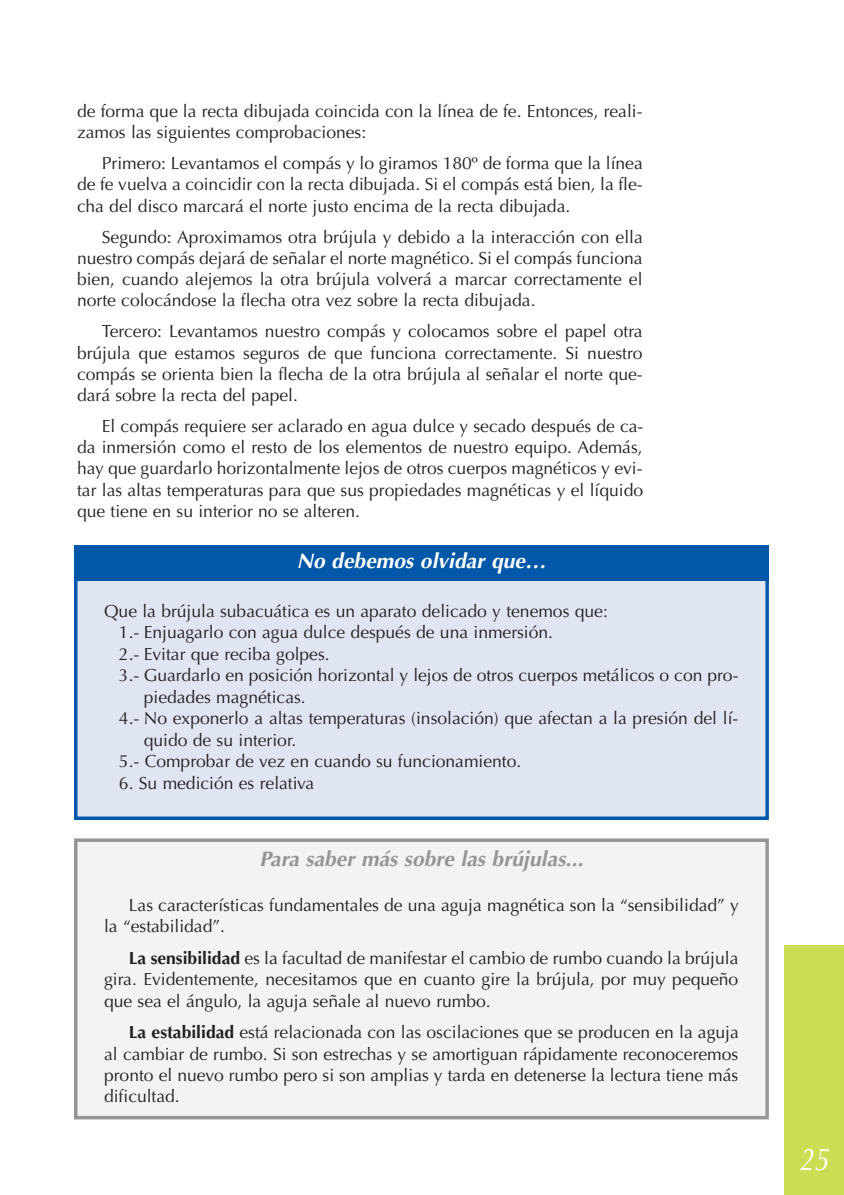
<style>
.page{position:relative;width:844px;height:1195px;background:#fff}
.page>*{position:absolute;margin:0;border:0;box-sizing:border-box;transform-origin:0 0}
.t1{font:italic 31.5px "Optima";color:#fff;scale:.83 1}
.t2{font:italic 700 21px "Optima";color:#939598}
.t3{font:italic 700 21px "Optima";color:#fff}
.t4{font:17.5px/21.2px "Optima";color:#231f20;text-align:justify}
.s1{font-weight:700}
</style>
<div class="page">
<div style="left:784px;top:945px;width:60px;height:249px;background:#cddd53"></div>
<div style="left:77px;top:548px;width:688px;height:268px;background:#e0e5f3"></div>
<div style="left:74px;top:545px;width:694px;height:275px;border:4px solid #0157a8"></div>
<div style="left:74px;top:545px;width:694px;height:35px;background:#0157a8"></div>
<div style="left:77px;top:841px;width:688px;height:274px;background:#f2f3f4"></div>
<div style="left:74px;top:838px;width:694px;height:281px;border:4px solid #939598"></div>
<p class="t4" style="left:77px;top:101px;width:567px">de forma que la recta dibujada coincida con la línea de fe. Entonces, reali&shy;zamos las siguientes comprobaciones:</p>
<p class="t4" style="left:77px;top:153px;width:567px;text-indent:25px">Primero: Levantamos el compás y lo giramos 180º de forma que la línea de fe vuelva a coincidir con la recta dibujada. Si el compás está bien, la fle&shy;cha del disco marcará el norte justo encima de la recta dibujada.</p>
<p class="t4" style="left:77px;top:226px;width:567px;text-indent:25px">Segundo: Aproximamos otra brújula y debido a la interacción con ella nuestro compás dejará de señalar el norte magnético. Si el compás funciona bien, cuando alejemos la otra brújula volverá a marcar correctamente el norte colocándose la flecha otra vez sobre la recta dibujada.</p>
<p class="t4" style="left:77px;top:321px;width:567px;text-indent:25px">Tercero: Levantamos nuestro compás y colocamos sobre el papel otra brújula que estamos seguros de que funciona correctamente. Si nuestro compás se orienta bien la flecha de la otra brújula al señalar el norte que&shy;dará sobre la recta del papel.</p>
<p class="t4" style="left:77px;top:416px;width:568px;text-indent:25px">El compás requiere ser aclarado en agua dulce y secado después de ca&shy;da inmersión como el resto de los elementos de nuestro equipo. Además, hay que guardarlo horizontalmente lejos de otros cuerpos magnéticos y evi&shy;tar las altas temperaturas para que sus propiedades magnéticas y el líquido que tiene en su interior no se alteren.</p>
<p class="t3" style="left:297px;top:548px;width:256px">No debemos olvidar que…</p>
<p class="t4" style="left:104px;top:600px;width:505px">Que la brújula subacuática es un aparato delicado y tenemos que:</p>
<p class="t4" style="left:119px;top:622px;width:435px">1.- Enjuagarlo con agua dulce después de una inmersión.</p>
<p class="t4" style="left:119px;top:643px;width:212px">2.- Evitar que reciba golpes.</p>
<p class="t4" style="left:119px;top:665px;width:621px">3.- Guardarlo en posición horizontal y lejos de otros cuerpos metálicos o con pro-</p>
<p class="t4" style="left:144px;top:686px;width:163px">piedades magnéticas.</p>
<p class="t4" style="left:119px;top:708px;width:621px">4.- No exponerlo a altas temperaturas (insolación) que afectan a la presión del lí-</p>
<p class="t4" style="left:144px;top:729px;width:154px">quido de su interior.</p>
<p class="t4" style="left:119px;top:750px;width:404px">5.- Comprobar de vez en cuando su funcionamiento.</p>
<p class="t4" style="left:119px;top:772px;width:197px">6. Su medición es relativa</p>
<p class="t2" style="left:259px;top:847px;width:330px">Para saber más sobre las brújulas...</p>
<p class="t4" style="left:104px;top:894px;width:636px;text-indent:25px">Las características fundamentales de una aguja magnética son la “sensibilidad” y la “estabilidad”.</p>
<p class="t4" style="left:104px;top:947px;width:636px;text-indent:25px"><span class="s1">La sensibilidad</span> es la facultad de manifestar el cambio de rumbo cuando la brújula gira. Evidentemente, necesitamos que en cuanto gire la brújula, por muy pequeño que sea el ángulo, la aguja señale al nuevo rumbo.</p>
<p class="t4" style="left:104px;top:1021px;width:636px;text-indent:25px"><span class="s1">La estabilidad</span> está relacionada con las oscilaciones que se producen en la aguja al cambiar de rumbo. Si son estrechas y se amortiguan rápidamente reconoceremos pronto el nuevo rumbo pero si son amplias y tarda en detenerse la lectura tiene más dificultad.</p>
<h1 class="t1" style="left:799px;top:1140px;width:44px">25</h1>
</div>
